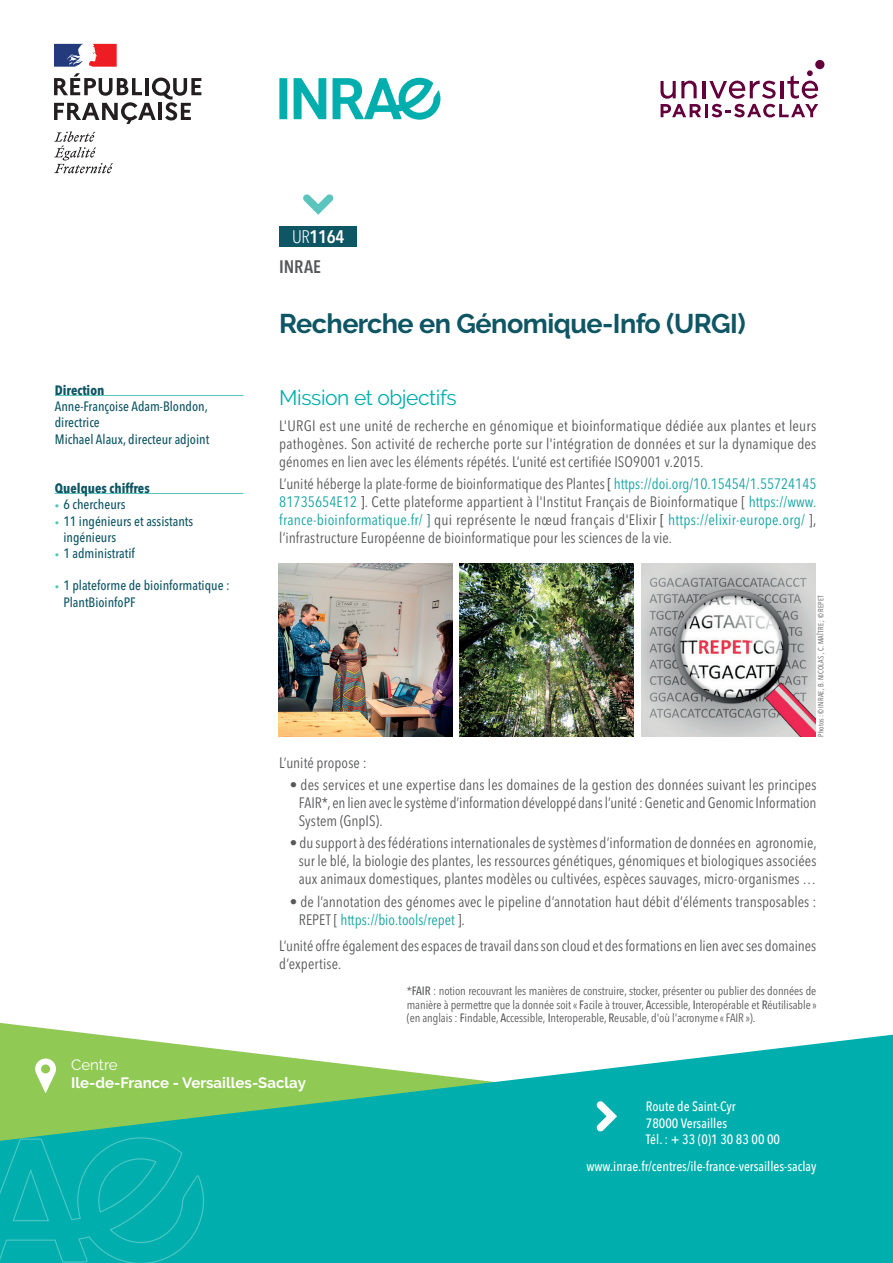
<style>
.page{position:relative;width:893px;height:1263px;background:#fff}
.page>*{position:absolute;margin:0;border:0;box-sizing:border-box;transform-origin:0 0}
.t1{font:700 27px "Raleway";letter-spacing:-.02em;color:#0f5664}
.t2{font:21px "Raleway";letter-spacing:-.02em;color:#00afad}
.t3{font:600 condensed 18px "Avenir Next LT Pro";color:#fff}
.t4{font:600 condensed 18px "Avenir Next LT Pro";color:#57585a}
.t5{font:condensed 15px/18px "Avenir Next LT Pro";color:#57585a;text-align:justify}
.t6{font:700 15px "Raleway";color:#fff}
.t7{font:15px "Raleway";color:#fff}
.t8{font:500 condensed 13.5px/16.2px "Avenir Next LT Pro";color:#0f5664}
.t9{font:500 condensed 13.5px/16.2px "Avenir Next LT Pro";color:#fff}
.t10{font:700 condensed 13.5px "Avenir Next LT Pro";color:#0f5664}
.t11{font:condensed 12px/13.5px "Avenir Next LT Pro";letter-spacing:-.005em;color:#57585a;text-align:justify}
.t12{font:condensed 7.5px "Avenir Next LT Pro";letter-spacing:.025em;color:#57585a}
.s1{font-weight:300}
.s2{font-size:9px;color:#5ac4bd}
.s3{font-weight:500}
.s4{color:#13a3a2}
.s5{color:#3d727f}
</style>
<div class="page">
<img style="left:641px;top:563px;width:174px;height:174px">
<svg style="left:0;top:1035px;width:893px;height:228px;background:#32bba7"></svg>
<div style="left:279px;top:226px;width:78px;height:20px;background:#0f5664"></div>
<svg style="left:303px;top:194px;width:31px;height:21px"></svg>
<svg style="left:596px;top:1101px;width:21px;height:30px"></svg>
<div style="left:279px;top:78px;width:8px;height:41px;background:#00afad"></div>
<svg style="left:294px;top:78px;width:32px;height:41px"></svg>
<svg style="left:333px;top:78px;width:107px;height:42px"></svg>
<svg style="left:54px;top:73px;width:147px;height:51px"></svg>
<svg style="left:54px;top:131px;width:59px;height:42px"></svg>
<svg style="left:54px;top:44px;width:63px;height:23px"></svg>
<hr style="left:55px;top:395px;width:188px;height:1px;background:#5ac4bd">
<hr style="left:55px;top:493px;width:188px;height:1px;background:#5ac4bd">
<img style="left:460px;top:563px;width:174px;height:174px">
<img style="left:279px;top:563px;width:174px;height:174px">
<div style="left:815px;top:60px;width:9px;height:9px;background:#63003c;border-radius:50%"></div>
<svg style="left:660px;top:70px;width:158px;height:47px"></svg>
<svg style="left:0;top:1138px;width:205px;height:125px;background:#04b0ae"></svg>
<p class="t3" style="left:292px;top:226px;width:54px"><span class="s1">UR</span>1164</p>
<p class="t4" style="left:279px;top:256px;width:43px">INRAE</p>
<p class="t10" style="left:55px;top:382px;width:51px">Direction</p>
<p class="t8" style="left:55px;top:398px;width:154px">Anne-Françoise Adam-Blondon, directrice</p>
<p class="t8" style="left:55px;top:431px;width:156px">Michael Alaux, directeur adjoint</p>
<p class="t10" style="left:55px;top:480px;width:96px">Quelques chiffres</p>
<p class="t8" style="left:55px;top:496px;width:72px"><span class="s2">•</span> 6 chercheurs</p>
<p class="t8" style="left:63px;top:513px;width:131px;text-indent:-9px"><span class="s2">•</span> 11 ingénieurs et assistants ingénieurs</p>
<p class="t8" style="left:55px;top:545px;width:82px"><span class="s2">•</span> 1 administratif</p>
<p class="t8" style="left:63px;top:577px;width:168px;text-indent:-9px"><span class="s2">•</span> 1 plateforme de bioinformatique :<br>PlantBioinfoPF</p>
<p class="t1" style="left:279px;top:308px;width:468px">Recherche en Génomique-Info (URGI)</p>
<p class="t2" style="left:279px;top:385px;width:179px">Mission et objectifs</p>
<p class="t5" style="left:279px;top:417px;width:539px">L'URGI est une unité de recherche en génomique et bioinformatique dédiée aux plantes et leurs pathogènes. Son activité de recherche porte sur l'intégration de données et sur la dynamique des génomes en lien avec les éléments répétés. L’unité est certifiée ISO9001 v.2015.</p>
<p class="t5" style="left:279px;top:475px;width:539px">L’unité héberge la plate-forme de bioinformatique des Plantes <span class="s3">[</span> <span class="s4">https://doi.org/10.15454/1.55724145<br>81735654E12</span> <span class="s3">]</span>. Cette plateforme appartient à l'Institut Français de Bioinformatique [ <span class="s4">https://www. france-bioinformatique.fr/</span> <span class="s5">]</span> qui représente le nœud français d'Elixir <span class="s3">[</span> <span class="s4">https://elixir-europe.org/</span> ], l’infrastructure Européenne de bioinformatique pour les sciences de la vie.</p>
<p class="t12" style="left:816px;top:737px;width:143px;rotate:-90deg">Photos: © INRAE, B. NICOLAS , C. MAÎTRE ; © REPET</p>
<p class="t5" style="left:279px;top:754px;width:89px">L’unité propose :</p>
<p class="t5" style="left:299px;top:776px;width:519px;text-indent:-9px">• des services et une expertise dans les domaines de la gestion des données suivant les principes FAIR*, en lien avec le système d’information développé dans l’unité : Genetic and Genomic Information System (GnpIS).</p>
<p class="t5" style="left:290px;top:834px;width:528px;text-align:center">• du support à des fédérations internationales de systèmes d’information de données en agronomie, sur le blé, la biologie des plantes, les ressources génétiques, génomiques et biologiques associées aux animaux domestiques, plantes modèles ou cultivées, espèces sauvages, micro-organismes …</p>
<p class="t5" style="left:299px;top:892px;width:519px;text-indent:-9px">• de l’annotation des génomes avec le pipeline d’annotation haut débit d’éléments transposables :<br>REPET [ <span class="s4">https://bio.tools/repet</span> ].</p>
<p class="t5" style="left:279px;top:937px;width:539px">L’unité offre également des espaces de travail dans son cloud et des formations en lien avec ses domaines d’expertise.</p>
<p class="t11" style="left:407px;top:984px;width:411px">*<span class="s3">FAIR</span> : notion recouvrant les manières de construire, stocker, présenter ou publier des données de manière à permettre que la donnée soit « <span class="s3">F</span>acile à trouver, <span class="s3">A</span>ccessible, <span class="s3">I</span>nteropérable et <span class="s3">R</span>éutilisable » (en anglais : <span class="s3">F</span>indable, <span class="s3">A</span>ccessible, <span class="s3">I</span>nteroperable, <span class="s3">R</span>eusable, d'où l'acronyme « FAIR »).</p>
<p class="t7" style="left:71px;top:1056px;width:48px">Centre</p>
<p class="t6" style="left:71px;top:1074px;width:236px">Ile-de-France - Versailles-Saclay</p>
<p class="t9" style="left:646px;top:1098px;width:91px">Route de Saint-Cyr<br>78000 Versailles</p>
<p class="t9" style="left:646px;top:1131px;width:136px">Tél. : + 33 (0)1 30 83 00 00</p>
<p class="t9" style="left:586px;top:1158px;width:232px">www.inrae.fr/centres/ile-france-versailles-saclay</p>
</div>
